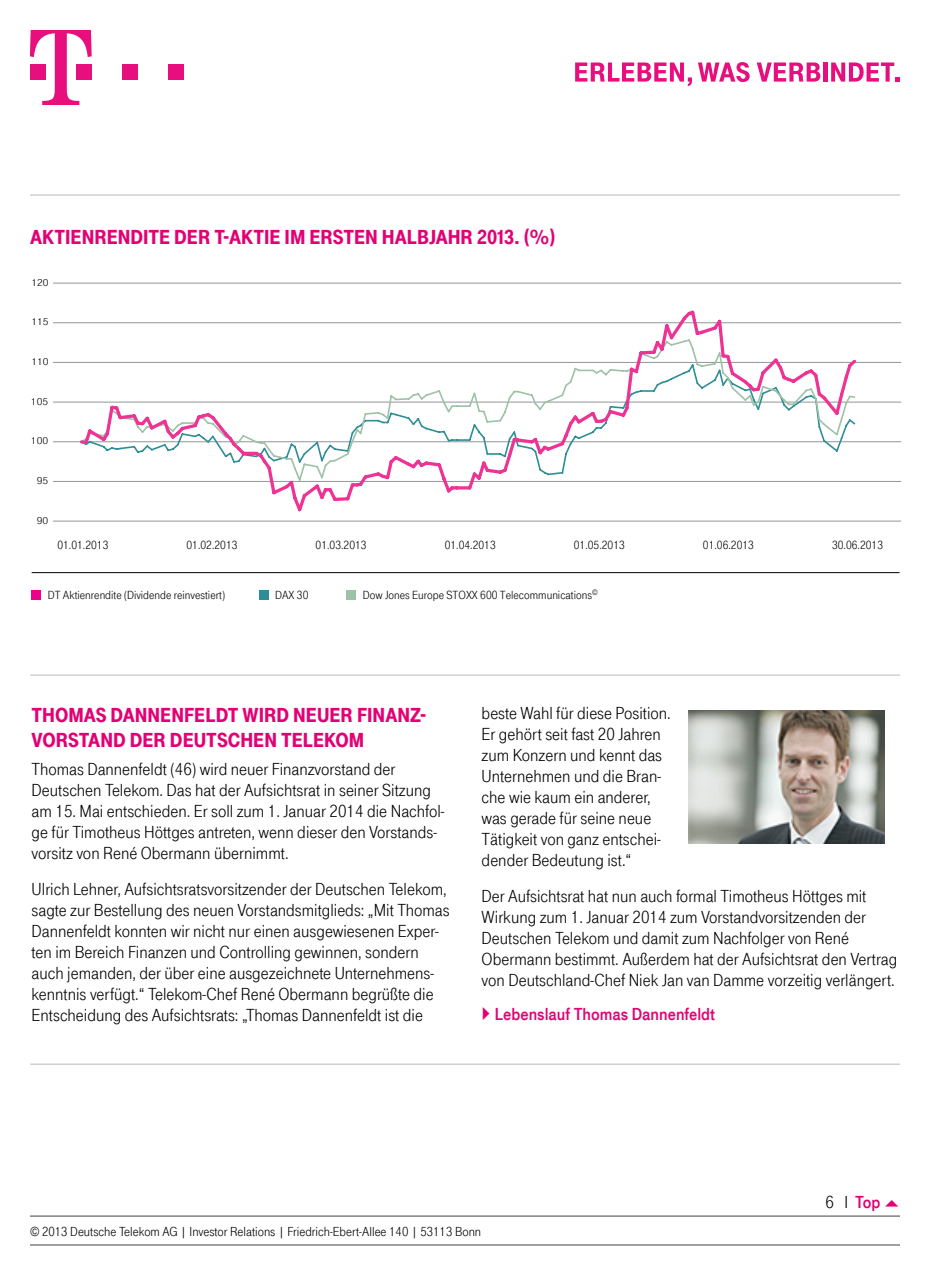
<style>
.page{position:relative;width:930px;height:1275px;background:#fff}
.page>*{position:absolute;margin:0;border:0;box-sizing:border-box;transform-origin:0 0}
.t1{font:900 21px/25.2px "Tele Grotesk Headline";color:#e20074}
.t2{font:18px/21px "Tele Grotesk Norm";color:#000}
.t3{font:18px "Tele Grotesk Fett";color:#e20074}
.t4{font:13.5px "Tele Grotesk Norm";color:#000}
.t5{font:12.15px "Tele Grotesk Norm";color:#000}
.t6{font:10.2px "Tele Grotesk Norm";color:#000;scale:1.19 1}
.s1{font-family:"Tele Grotesk Norm";color:#000}
</style>
<div class="page">
<div style="left:122px;top:64px;width:15px;height:16px;background:#e70e7d"></div>
<div style="left:168px;top:64px;width:15px;height:16px;background:#e70e7d"></div>
<svg style="left:30px;top:30px;width:62px;height:75px"></svg>
<svg style="left:575px;top:63px;width:117px;height:23px"></svg>
<svg style="left:698px;top:62px;width:52px;height:20px"></svg>
<svg style="left:757px;top:63px;width:63px;height:19px"></svg>
<hr style="left:823px;top:63px;width:4px;height:19px;background:#e70e7d">
<svg style="left:831px;top:63px;width:69px;height:19px"></svg>
<hr style="left:30px;top:1244px;width:870px;height:2px;background:#808080">
<hr style="left:30px;top:1215px;width:870px;height:2px;background:#808080">
<div style="left:259px;top:590px;width:9px;height:9px;background:#2d8e97"></div>
<div style="left:347px;top:590px;width:9px;height:9px;background:#9dc2a6"></div>
<div style="left:32px;top:590px;width:9px;height:9px;background:#ed028c"></div>
<hr style="left:32px;top:572px;width:868px;height:1px;background:#000">
<hr style="left:54px;top:481px;width:847px;height:1px;background:#939598">
<hr style="left:54px;top:441px;width:847px;height:1px;background:#939598">
<hr style="left:54px;top:521px;width:847px;height:1px;background:#939598">
<hr style="left:54px;top:402px;width:847px;height:1px;background:#939598">
<hr style="left:54px;top:362px;width:847px;height:1px;background:#939598">
<hr style="left:54px;top:322px;width:847px;height:1px;background:#939598">
<hr style="left:54px;top:283px;width:847px;height:1px;background:#939598">
<svg style="left:78px;top:310px;width:781px;height:202px"></svg>
<hr style="left:30px;top:194px;width:870px;height:2px;background:#d0d0d0">
<hr style="left:30px;top:674px;width:870px;height:2px;background:#d0d0d0">
<hr style="left:30px;top:1064px;width:870px;height:1px;background:#d0d0d0">
<img style="left:688px;top:710px;width:197px;height:134px">
<p class="t1" style="left:30px;top:224px;width:526px">AKTIENRENDITE DER T-AKTIE IM ERSTEN HALBJAHR 2013. (%)</p>
<p class="t6" style="left:31px;top:277px;width:16px">120</p>
<p class="t6" style="left:31px;top:316px;width:16px">115</p>
<p class="t6" style="left:31px;top:356px;width:16px">110</p>
<p class="t6" style="left:31px;top:396px;width:16px">105</p>
<p class="t6" style="left:31px;top:435px;width:16px">100</p>
<p class="t6" style="left:37px;top:475px;width:11px">95</p>
<p class="t6" style="left:37px;top:515px;width:11px">90</p>
<p class="t5" style="left:57px;top:538px;width:53px">01.01.2013</p>
<p class="t5" style="left:187px;top:538px;width:53px">01.02.2013</p>
<p class="t5" style="left:316px;top:538px;width:53px">01.03.2013</p>
<p class="t5" style="left:445px;top:538px;width:53px">01.04.2013</p>
<p class="t5" style="left:574px;top:538px;width:53px">01.05.2013</p>
<p class="t5" style="left:703px;top:538px;width:53px">01.06.2013</p>
<p class="t5" style="left:832px;top:538px;width:53px">30.06.2013</p>
<p class="t5" style="left:48px;top:589px;width:179px">DT Aktienrendite (Dividende reinvestiert)</p>
<p class="t5" style="left:275px;top:589px;width:35px">DAX 30</p>
<p class="t5" style="left:363px;top:589px;width:236px">Dow Jones Europe STOXX 600 Telecommunications<sup>©</sup></p>
<p class="t1" style="left:32px;top:702px;width:396px">THOMAS DANNENFELDT WIRD NEUER FINANZ-<br>VORSTAND DER DEUTSCHEN TELEKOM</p>
<p class="t2" style="left:32px;top:759px;width:414px">Thomas Dannenfeldt (46) wird neuer Finanzvorstand der Deutschen Telekom. Das hat der Aufsichtsrat in seiner Sitzung am 15. Mai entschieden. Er soll zum 1. Januar 2014 die Nachfol&shy;ge für Timotheus Höttges antreten, wenn dieser den Vorstands&shy;vorsitz von René Obermann übernimmt.</p>
<p class="t2" style="left:32px;top:879px;width:420px">Ulrich Lehner, Aufsichtsratsvorsitzender der Deutschen Telekom, sagte zur Bestellung des neuen Vorstandsmitglieds: „Mit Thomas Dannenfeldt konnten wir nicht nur einen ausgewiesenen Exper&shy;ten im Bereich Finanzen und Controlling gewinnen, sondern auch jemanden, der über eine ausgezeichnete Unternehmens&shy;kenntnis verfügt.“ Telekom-Chef René Obermann begrüßte die Entscheidung des Aufsichtsrats: „Thomas Dannenfeldt ist die</p>
<p class="t2" style="left:482px;top:703px;width:191px">beste Wahl für diese Position.<br>Er gehört seit fast 20 Jahren zum Konzern und kennt das<br>Unternehmen und die Bran&shy;che wie kaum ein anderer, was gerade für seine neue<br>Tätigkeit von ganz entschei&shy;dender Bedeutung ist.“</p>
<p class="t2" style="left:482px;top:886px;width:417px">Der Aufsichtsrat hat nun auch formal Timotheus Höttges mit Wirkung zum 1. Januar 2014 zum Vorstandvorsitzenden der Deutschen Telekom und damit zum Nachfolger von René Obermann bestimmt. Außerdem hat der Aufsichtsrat den Vertrag von Deutschland-Chef Niek Jan van Damme vorzeitig verlängert.</p>
<p class="t3" style="left:495px;top:1004px;width:222px">Lebenslauf Thomas Dannenfeldt</p>
<p class="t3" style="left:826px;top:1192px;width:56px"><span class="s1">6 I</span> Top</p>
<p class="t4" style="left:30px;top:1224px;width:453px">© 2013 Deutsche Telekom AG | Investor Relations | Friedrich-Ebert-Allee 140 | 53113 Bonn</p>
</div>
